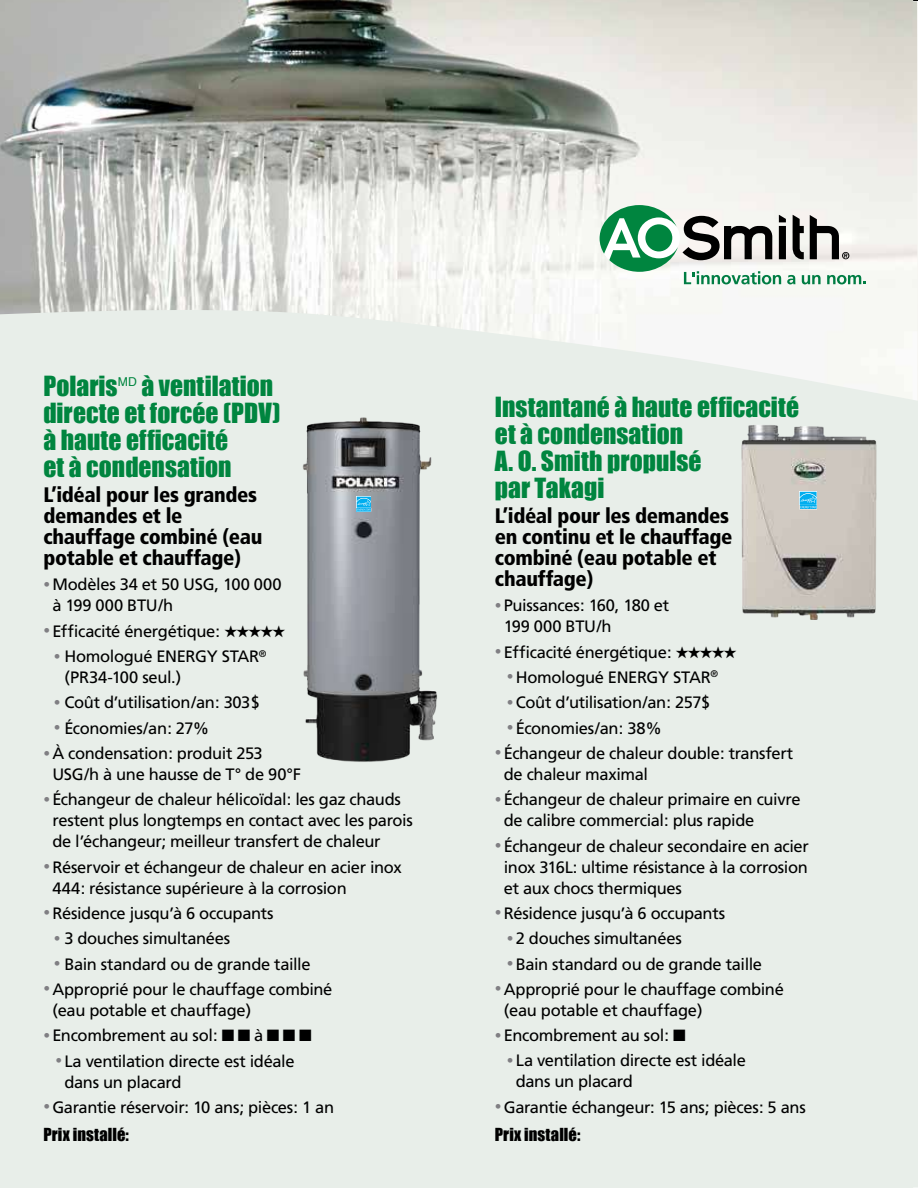
<style>
.page{position:relative;width:918px;height:1188px;background:#fff}
.page>*{position:absolute;margin:0;border:0;box-sizing:border-box;transform-origin:0 0}
.t1{font:25.5px/27px "Impact";letter-spacing:.005em;color:#00853f}
.t2{font:900 condensed 21px/21px "Frutiger";letter-spacing:-.015em;color:#000}
.t3{font:16.5px/21px "Frutiger";letter-spacing:-.02em;color:#000}
.t4{font:16.5px "Impact";letter-spacing:.01em;color:#000}
.s1{font-size:13.5px;color:#807f83}
</style>
<div class="page">
<img style="left:0;top:0;width:918px;height:306px">
<div style="left:0;top:306px;width:918px;height:882px;background:#e8eee9"></div>
<img style="left:302px;top:416px;width:166px;height:352px">
<svg style="left:356px;top:496px;width:15px;height:1px"></svg>
<svg style="left:356px;top:497px;width:15px;height:15px"></svg>
<svg style="left:600px;top:205px;width:266px;height:79px"></svg>
<img style="left:741px;top:417px;width:135px;height:202px">
<svg style="left:799px;top:491px;width:18px;height:1px"></svg>
<svg style="left:799px;top:492px;width:18px;height:17px"></svg>
<h1 class="t1" style="left:43px;top:372px;width:239px">Polaris<sup>MD</sup> à ventilation directe et forcée (PDV) à haute efficacité<br>et à condensation</h1>
<p class="t2" style="left:43px;top:484px;width:221px">L’idéal pour les grandes demandes et le chauffage combiné (eau potable et chauffage)</p>
<p class="t3" style="left:52px;top:574px;width:231px;text-indent:-9px"><span class="s1">•</span> Modèles 34 et 50 USG, 100 000 à 199 000 BTU/h</p>
<p class="t3" style="left:43px;top:620px;width:244px"><span class="s1">•</span> Efficacité énergétique: ★★★★★</p>
<p class="t3" style="left:64px;top:646px;width:204px;text-indent:-11px"><span class="s1">•</span> Homologué ENERGY STAR<sup>® </sup>(PR34-100 seul.)</p>
<p class="t3" style="left:54px;top:692px;width:208px"><span class="s1">•</span> Coût d’utilisation/an: 303$</p>
<p class="t3" style="left:54px;top:717px;width:157px"><span class="s1">•</span> Économies/an: 27%</p>
<p class="t3" style="left:52px;top:743px;width:250px;text-indent:-9px"><span class="s1">•</span> À condensation: produit 253<br>USG/h à une hausse de T° de 90°F</p>
<p class="t3" style="left:52px;top:789px;width:362px;text-indent:-9px"><span class="s1">•</span> Échangeur de chaleur hélicoïdal: les gaz chauds restent plus longtemps en contact avec les parois de l’échangeur; meilleur transfert de chaleur</p>
<p class="t3" style="left:52px;top:856px;width:351px;text-indent:-9px"><span class="s1">•</span> Réservoir et échangeur de chaleur en acier inox<br>444: résistance supérieure à la corrosion</p>
<p class="t3" style="left:43px;top:903px;width:232px"><span class="s1">•</span> Résidence jusqu’à 6 occupants</p>
<p class="t3" style="left:54px;top:928px;width:178px"><span class="s1">•</span> 3 douches simultanées</p>
<p class="t3" style="left:54px;top:953px;width:258px"><span class="s1">•</span> Bain standard ou de grande taille</p>
<p class="t3" style="left:52px;top:979px;width:282px;text-indent:-9px"><span class="s1">•</span> Approprié pour le chauffage combiné (eau potable et chauffage)</p>
<p class="t3" style="left:43px;top:1025px;width:270px"><span class="s1">•</span> Encombrement au sol: ■ ■ à ■ ■ ■</p>
<p class="t3" style="left:64px;top:1050px;width:232px;text-indent:-9px"><span class="s1">•</span> La ventilation directe est idéale dans un placard</p>
<p class="t3" style="left:43px;top:1097px;width:292px"><span class="s1">•</span> Garantie réservoir: 10 ans; pièces: 1 an</p>
<p class="t4" style="left:43px;top:1122px;width:87px">Prix installé:</p>
<h1 class="t1" style="left:495px;top:393px;width:306px">Instantané à haute efficacité et à condensation<br>A. O. Smith propulsé<br>par Takagi</h1>
<p class="t2" style="left:495px;top:505px;width:239px">L’idéal pour les demandes en continu et le chauffage combiné (eau potable et chauffage)</p>
<p class="t3" style="left:504px;top:595px;width:167px;text-indent:-9px"><span class="s1">•</span> Puissances: 160, 180 et<br>199 000 BTU/h</p>
<p class="t3" style="left:495px;top:641px;width:244px"><span class="s1">•</span> Efficacité énergétique: ★★★★★</p>
<p class="t3" style="left:507px;top:667px;width:213px"><span class="s1">•</span> Homologué ENERGY STAR<sup>®</sup></p>
<p class="t3" style="left:507px;top:692px;width:205px"><span class="s1">•</span> Coût d’utilisation/an: 257$</p>
<p class="t3" style="left:507px;top:717px;width:157px"><span class="s1">•</span> Économies/an: 38%</p>
<p class="t3" style="left:504px;top:743px;width:291px;text-indent:-9px"><span class="s1">•</span> Échangeur de chaleur double: transfert de chaleur maximal</p>
<p class="t3" style="left:504px;top:789px;width:298px;text-indent:-9px"><span class="s1">•</span> Échangeur de chaleur primaire en cuivre de calibre commercial: plus rapide</p>
<p class="t3" style="left:504px;top:835px;width:307px;text-align:justify;text-indent:-9px"><span class="s1">•</span> Échangeur de chaleur secondaire en acier inox 316L: ultime résistance à la corrosion et aux chocs thermiques</p>
<p class="t3" style="left:495px;top:903px;width:232px"><span class="s1">•</span> Résidence jusqu’à 6 occupants</p>
<p class="t3" style="left:507px;top:928px;width:176px"><span class="s1">•</span> 2 douches simultanées</p>
<p class="t3" style="left:507px;top:953px;width:257px"><span class="s1">•</span> Bain standard ou de grande taille</p>
<p class="t3" style="left:504px;top:978px;width:282px;text-indent:-9px"><span class="s1">•</span> Approprié pour le chauffage combiné (eau potable et chauffage)</p>
<p class="t3" style="left:495px;top:1025px;width:192px"><span class="s1">•</span> Encombrement au sol: ■</p>
<p class="t3" style="left:516px;top:1050px;width:232px;text-indent:-9px"><span class="s1">•</span> La ventilation directe est idéale dans un placard</p>
<p class="t3" style="left:495px;top:1096px;width:312px"><span class="s1">•</span> Garantie échangeur: 15 ans; pièces: 5 ans</p>
<p class="t4" style="left:495px;top:1122px;width:87px">Prix installé:</p>
</div>
